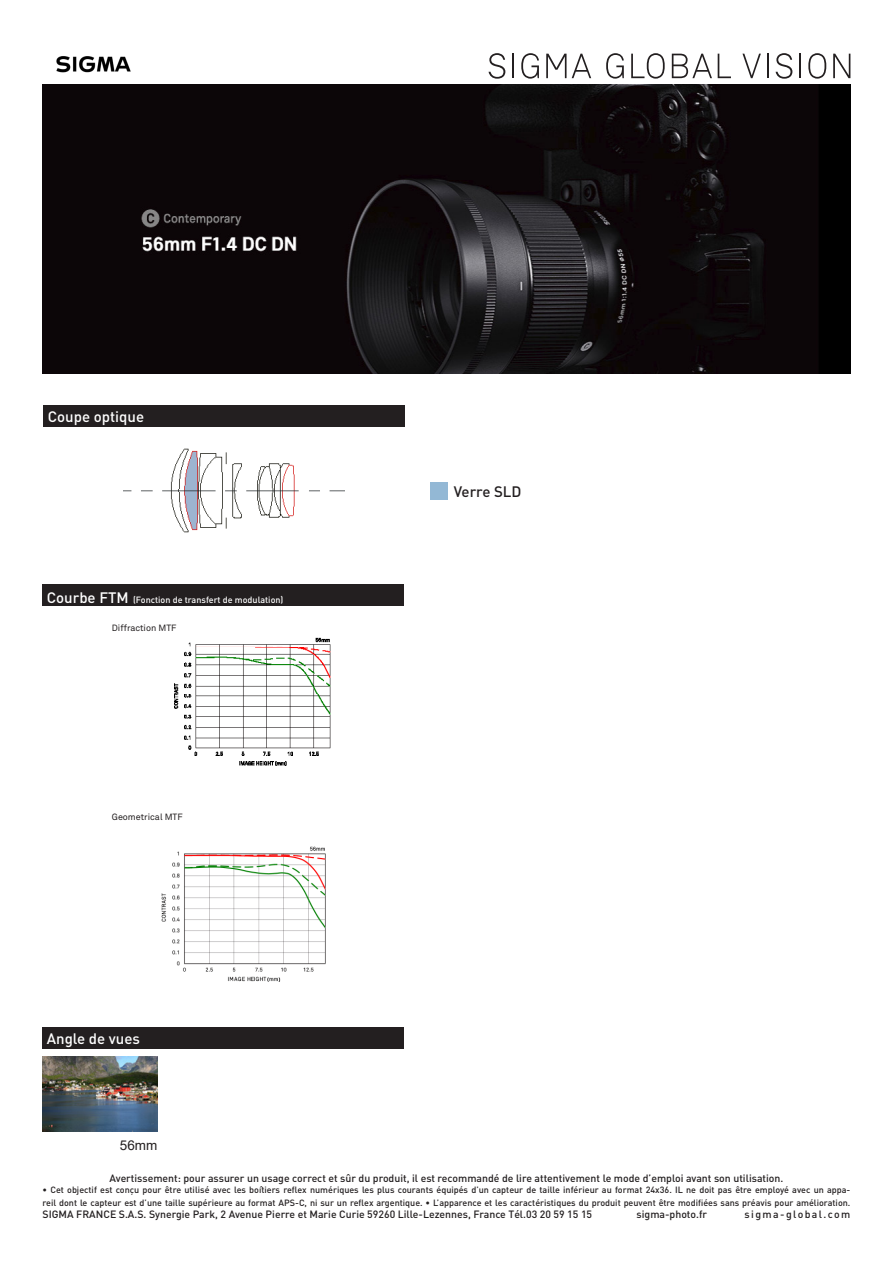
<style>
.page{position:relative;width:893px;height:1263px;background:#fff}
.page>*{position:absolute;margin:0;border:0;box-sizing:border-box;transform-origin:0 0}
.t1{font:500 15px "DIN";color:#fff}
.t2{font:500 15px "DIN";color:#231f20}
.t3{font:13.5px "Arial";color:#231f20}
.t4{font:500 10.5px "DIN";color:#231f20}
.t5{font:500 10.5px "DIN";letter-spacing:.135em;color:#231f20}
.t6{font:500 9px/12.6px "DIN";color:#231f20}
.t7{font:500 9px "DIN";color:#fff}
.t8{font:9px "Akkurat Std";color:#231f20}
.s1{font-size:15px}
</style>
<div class="page">
<img style="left:43px;top:56px;width:101px;height:29px">
<svg style="left:489px;top:53px;width:16px;height:26px"></svg>
<svg style="left:776px;top:53px;width:16px;height:26px"></svg>
<svg style="left:672px;top:54px;width:40px;height:24px"></svg>
<svg style="left:521px;top:53px;width:18px;height:26px"></svg>
<svg style="left:606px;top:53px;width:18px;height:26px"></svg>
<hr style="left:512px;top:54px;width:2px;height:24px;background:#231f20">
<hr style="left:767px;top:54px;width:2px;height:24px;background:#231f20">
<hr style="left:799px;top:54px;width:2px;height:24px;background:#231f20">
<svg style="left:718px;top:54px;width:13px;height:24px"></svg>
<svg style="left:546px;top:54px;width:45px;height:24px"></svg>
<svg style="left:833px;top:54px;width:17px;height:24px"></svg>
<svg style="left:631px;top:53px;width:34px;height:26px"></svg>
<svg style="left:808px;top:53px;width:18px;height:26px"></svg>
<svg style="left:742px;top:54px;width:19px;height:24px"></svg>
<img style="left:43px;top:85px;width:807px;height:288px">
<img style="left:123px;top:448px;width:221px;height:84px">
<div style="left:44px;top:405px;width:361px;height:22px;background:#231f20"></div>
<div style="left:43px;top:585px;width:361px;height:21px;background:#231f20"></div>
<img style="left:174px;top:637px;width:157px;height:128px">
<div style="left:43px;top:1027px;width:361px;height:21px;background:#231f20"></div>
<img style="left:43px;top:1057px;width:114px;height:74px">
<img style="left:162px;top:847px;width:163px;height:134px">
<div style="left:430px;top:483px;width:17px;height:17px;background:#93b8d5"></div>
<p class="t1" style="left:48px;top:407px;width:98px">Coupe optique</p>
<p class="t7" style="left:47px;top:594px;width:238px"><span class="s1">Courbe FTM</span> (Fonction de transfert de modulation)</p>
<p class="t8" style="left:112px;top:623px;width:66px">Diffraction MTF</p>
<p class="t8" style="left:112px;top:811px;width:72px">Geometrical MTF</p>
<p class="t1" style="left:47px;top:1029px;width:95px">Angle de vues</p>
<p class="t3" style="left:120px;top:1136px;width:39px">56mm</p>
<p class="t2" style="left:454px;top:482px;width:69px">Verre SLD</p>
<p class="t4" style="left:110px;top:1172px;width:675px">Avertissement: pour assurer un usage correct et sûr du produit, il est recommandé de lire attentivement le mode d’emploi avant son utilisation.</p>
<p class="t6" style="left:43px;top:1183px;width:809px">• Cet objectif est conçu pour être utilisé avec les boîtiers reflex numériques les plus courants équipés d’un capteur de taille inférieur au format 24x36. IL ne doit pas être employé avec un appa&shy;reil dont le capteur est d’une taille supérieure au format APS-C, ni sur un reflex argentique. • L’apparence et les caractéristiques du produit peuvent être modifiées sans préavis pour amélioration.</p>
<p class="t4" style="left:43px;top:1208px;width:551px">SIGMA FRANCE S.A.S. Synergie Park, 2 Avenue Pierre et Marie Curie 59260 Lille-Lezennes, France Tél.03 20 59 15 15</p>
<p class="t4" style="left:637px;top:1208px;width:72px">sigma-photo.fr</p>
<p class="t5" style="left:745px;top:1208px;width:107px">sigma-global.com</p>
</div>
